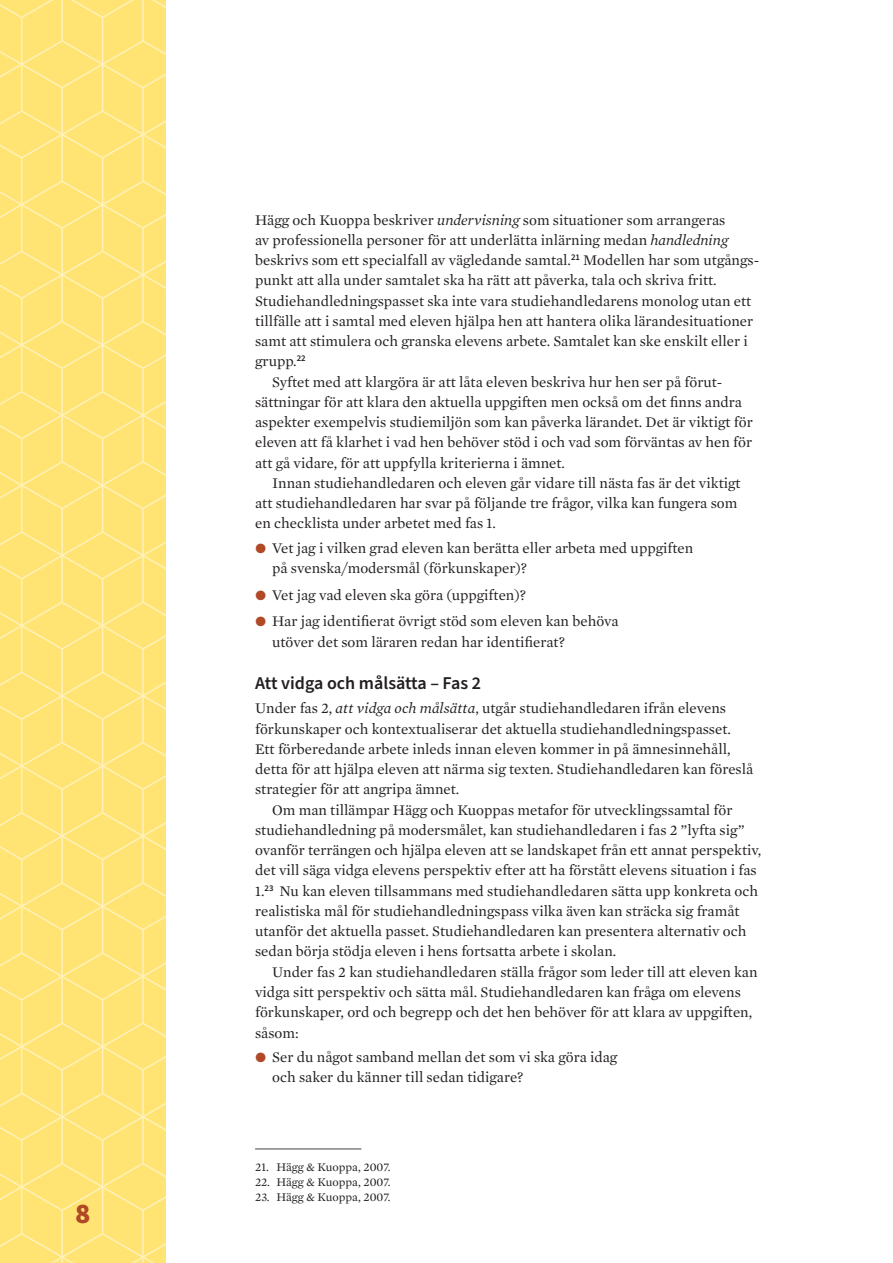
<style>
.page{position:relative;width:893px;height:1263px;background:#fff}
.page>*{position:absolute;margin:0;border:0;box-sizing:border-box;transform-origin:0 0}
.t1{font:900 28.5px "Source Sans Pro";color:#b04926}
.Rubrik_3{font:600 18px "Source Sans Pro";color:#231f20}
.Brödtext_indrag{font:15px/20.2px "Mercury Text G1";color:#231f20}
.Fotnotstext_2-siffri{font:12px "Mercury Text G1";color:#231f20}
.s1{font-style:italic}
.s2{color:#b04926}
</style>
<div class="page">
<div style="left:0;top:0;width:166px;height:1263px;background:#ffe474"></div>
<hr style="left:61px;top:0;width:2px;height:41px;background:#fff">
<hr style="left:21px;top:18px;width:2px;height:46px;background:#fff">
<hr style="left:142px;top:0;width:2px;height:41px;background:#fff">
<hr style="left:102px;top:18px;width:1px;height:46px;background:#fff">
<svg style="left:0;top:0;width:166px;height:20px"></svg>
<hr style="left:21px;top:64px;width:2px;height:47px;background:#fff">
<hr style="left:102px;top:64px;width:1px;height:47px;background:#fff">
<hr style="left:61px;top:88px;width:2px;height:46px;background:#fff">
<hr style="left:142px;top:88px;width:2px;height:46px;background:#fff">
<svg style="left:0;top:39px;width:166px;height:51px"></svg>
<hr style="left:61px;top:134px;width:2px;height:47px;background:#fff">
<hr style="left:21px;top:158px;width:2px;height:47px;background:#fff">
<hr style="left:142px;top:134px;width:2px;height:47px;background:#fff">
<hr style="left:102px;top:158px;width:1px;height:47px;background:#fff">
<svg style="left:0;top:109px;width:166px;height:51px"></svg>
<hr style="left:21px;top:205px;width:2px;height:46px;background:#fff">
<hr style="left:102px;top:205px;width:1px;height:46px;background:#fff">
<hr style="left:61px;top:228px;width:2px;height:47px;background:#fff">
<hr style="left:142px;top:228px;width:2px;height:47px;background:#fff">
<svg style="left:0;top:179px;width:166px;height:51px"></svg>
<hr style="left:61px;top:275px;width:2px;height:47px;background:#fff">
<hr style="left:21px;top:298px;width:2px;height:47px;background:#fff">
<hr style="left:142px;top:275px;width:2px;height:47px;background:#fff">
<hr style="left:102px;top:298px;width:1px;height:47px;background:#fff">
<svg style="left:0;top:249px;width:166px;height:51px"></svg>
<hr style="left:21px;top:345px;width:2px;height:47px;background:#fff">
<hr style="left:102px;top:345px;width:1px;height:47px;background:#fff">
<hr style="left:61px;top:368px;width:2px;height:47px;background:#fff">
<hr style="left:142px;top:368px;width:2px;height:47px;background:#fff">
<svg style="left:0;top:319px;width:166px;height:51px"></svg>
<hr style="left:61px;top:415px;width:2px;height:47px;background:#fff">
<hr style="left:21px;top:438px;width:2px;height:47px;background:#fff">
<hr style="left:142px;top:415px;width:2px;height:47px;background:#fff">
<hr style="left:102px;top:438px;width:1px;height:47px;background:#fff">
<svg style="left:0;top:390px;width:166px;height:50px"></svg>
<hr style="left:21px;top:485px;width:2px;height:47px;background:#fff">
<hr style="left:102px;top:485px;width:1px;height:47px;background:#fff">
<hr style="left:61px;top:509px;width:2px;height:46px;background:#fff">
<hr style="left:142px;top:509px;width:2px;height:46px;background:#fff">
<svg style="left:0;top:460px;width:166px;height:51px"></svg>
<hr style="left:61px;top:555px;width:2px;height:47px;background:#fff">
<hr style="left:21px;top:579px;width:2px;height:47px;background:#fff">
<hr style="left:142px;top:555px;width:2px;height:47px;background:#fff">
<hr style="left:102px;top:579px;width:1px;height:47px;background:#fff">
<svg style="left:0;top:530px;width:166px;height:51px"></svg>
<hr style="left:21px;top:626px;width:2px;height:46px;background:#fff">
<hr style="left:102px;top:626px;width:1px;height:46px;background:#fff">
<hr style="left:61px;top:649px;width:2px;height:47px;background:#fff">
<hr style="left:142px;top:649px;width:2px;height:47px;background:#fff">
<svg style="left:0;top:600px;width:166px;height:51px"></svg>
<hr style="left:61px;top:696px;width:2px;height:46px;background:#fff">
<hr style="left:21px;top:719px;width:2px;height:47px;background:#fff">
<hr style="left:142px;top:696px;width:2px;height:46px;background:#fff">
<hr style="left:102px;top:719px;width:1px;height:47px;background:#fff">
<svg style="left:0;top:670px;width:166px;height:51px"></svg>
<hr style="left:21px;top:766px;width:2px;height:47px;background:#fff">
<hr style="left:102px;top:766px;width:1px;height:47px;background:#fff">
<hr style="left:61px;top:789px;width:2px;height:47px;background:#fff">
<hr style="left:142px;top:789px;width:2px;height:47px;background:#fff">
<svg style="left:0;top:740px;width:166px;height:51px"></svg>
<hr style="left:61px;top:836px;width:2px;height:47px;background:#fff">
<hr style="left:21px;top:859px;width:2px;height:47px;background:#fff">
<hr style="left:142px;top:836px;width:2px;height:47px;background:#fff">
<hr style="left:102px;top:859px;width:1px;height:47px;background:#fff">
<svg style="left:0;top:811px;width:166px;height:50px"></svg>
<hr style="left:21px;top:906px;width:2px;height:47px;background:#fff">
<hr style="left:102px;top:906px;width:1px;height:47px;background:#fff">
<hr style="left:61px;top:930px;width:2px;height:46px;background:#fff">
<hr style="left:142px;top:930px;width:2px;height:46px;background:#fff">
<svg style="left:0;top:881px;width:166px;height:51px"></svg>
<hr style="left:61px;top:976px;width:2px;height:47px;background:#fff">
<hr style="left:21px;top:1000px;width:2px;height:46px;background:#fff">
<hr style="left:142px;top:976px;width:2px;height:47px;background:#fff">
<hr style="left:102px;top:1000px;width:1px;height:46px;background:#fff">
<svg style="left:0;top:951px;width:166px;height:51px"></svg>
<hr style="left:21px;top:1046px;width:2px;height:47px;background:#fff">
<hr style="left:102px;top:1046px;width:1px;height:47px;background:#fff">
<hr style="left:61px;top:1070px;width:2px;height:47px;background:#fff">
<hr style="left:142px;top:1070px;width:2px;height:47px;background:#fff">
<svg style="left:0;top:1021px;width:166px;height:51px"></svg>
<hr style="left:61px;top:1117px;width:2px;height:46px;background:#fff">
<hr style="left:21px;top:1140px;width:2px;height:47px;background:#fff">
<hr style="left:142px;top:1117px;width:2px;height:46px;background:#fff">
<hr style="left:102px;top:1140px;width:1px;height:47px;background:#fff">
<svg style="left:0;top:1091px;width:166px;height:51px"></svg>
<hr style="left:21px;top:1187px;width:2px;height:47px;background:#fff">
<hr style="left:102px;top:1187px;width:1px;height:47px;background:#fff">
<hr style="left:61px;top:1210px;width:2px;height:47px;background:#fff">
<hr style="left:142px;top:1210px;width:2px;height:47px;background:#fff">
<svg style="left:0;top:1161px;width:166px;height:51px"></svg>
<svg style="left:0;top:1232px;width:166px;height:31px"></svg>
<hr style="left:255px;top:1148px;width:106px;height:2px;background:#808285">
<h1 class="t1" style="left:75px;top:1193px;width:17px">8</h1>
<p class="Brödtext_indrag" style="left:255px;top:209px;width:506px">Hägg och Kuoppa beskriver <span class="s1">undervisning</span> som situationer som arrangeras<br>av professionella personer för att underlätta inlärning medan <span class="s1">handledning </span>beskrivs som ett specialfall av vägledande samtal.<sup>21</sup> Modellen har som utgångs&shy;punkt att alla under samtalet ska ha rätt att påverka, tala och skriva fritt.<br>Studiehandledningspasset ska inte vara studiehandledarens monolog utan ett tillfälle att i samtal med eleven hjälpa hen att hantera olika lärandesituationer samt att stimulera och granska elevens arbete. Samtalet kan ske enskilt eller i grupp.<sup>22</sup></p>
<p class="Brödtext_indrag" style="left:255px;top:371px;width:499px;text-indent:17px">Syftet med att klargöra är att låta eleven beskriva hur hen ser på förut&shy;sättningar för att klara den aktuella uppgiften men också om det finns andra aspekter exempelvis studiemiljön som kan påverka lärandet. Det är viktigt för eleven att få klarhet i vad hen behöver stöd i och vad som förväntas av hen för att gå vidare, för att uppfylla kriterierna i ämnet.</p>
<p class="Brödtext_indrag" style="left:255px;top:472px;width:487px;text-indent:17px">Innan studiehandledaren och eleven går vidare till nästa fas är det viktigt att studiehandledaren har svar på följande tre frågor, vilka kan fungera som en checklista under arbetet med fas 1.</p>
<p class="Brödtext_indrag" style="left:272px;top:537px;width:423px;text-indent:-17px"><span class="s2">ș</span> Vet jag i vilken grad eleven kan berätta eller arbeta med uppgiften på svenska/modersmål (förkunskaper)?</p>
<p class="Brödtext_indrag" style="left:255px;top:584px;width:272px"><span class="s2">ș</span> Vet jag vad eleven ska göra (uppgiften)?</p>
<p class="Brödtext_indrag" style="left:272px;top:610px;width:348px;text-indent:-17px"><span class="s2">ș</span> Har jag identifierat övrigt stöd som eleven kan behöva utöver det som läraren redan har identifierat?</p>
<h3 class="Rubrik_3" style="left:255px;top:671px;width:227px">Att vidga och målsätta – Fas 2</h3>
<p class="Brödtext_indrag" style="left:255px;top:697px;width:500px">Under fas 2, <span class="s1">att vidga och målsätta</span>, utgår studiehandledaren ifrån elevens förkunskaper och kontextualiserar det aktuella studiehandledningspasset.<br>Ett förberedande arbete inleds innan eleven kommer in på ämnesinnehåll, detta för att hjälpa eleven att närma sig texten. Studiehandledaren kan föreslå strategier för att angripa ämnet.</p>
<p class="Brödtext_indrag" style="left:255px;top:799px;width:508px;text-indent:17px">Om man tillämpar Hägg och Kuoppas metafor för utvecklingssamtal för studiehandledning på modersmålet, kan studiehandledaren i fas 2 ”lyfta sig” ovanför terrängen och hjälpa eleven att se landskapet från ett annat perspektiv, det vill säga vidga elevens perspektiv efter att ha förstått elevens situation i fas 1.<sup>23</sup> Nu kan eleven tillsammans med studiehandledaren sätta upp konkreta och realistiska mål för studiehandledningspass vilka även kan sträcka sig framåt utanför det aktuella passet. Studiehandledaren kan presentera alternativ och sedan börja stödja eleven i hens fortsatta arbete i skolan.</p>
<p class="Brödtext_indrag" style="left:255px;top:961px;width:504px;text-indent:17px">Under fas 2 kan studiehandledaren ställa frågor som leder till att eleven kan vidga sitt perspektiv och sätta mål. Studiehandledaren kan fråga om elevens förkunskaper, ord och begrepp och det hen behöver för att klara av uppgiften, såsom:</p>
<p class="Brödtext_indrag" style="left:272px;top:1046px;width:347px;text-indent:-17px"><span class="s2">ș</span> Ser du något samband mellan det som vi ska göra idag och saker du känner till sedan tidigare?</p>
<p class="Fotnotstext_2-siffri" style="left:255px;top:1158px;width:137px">21. Hägg &amp; Kuoppa, 2007.</p>
<p class="Fotnotstext_2-siffri" style="left:255px;top:1173px;width:137px">22. Hägg &amp; Kuoppa, 2007.</p>
<p class="Fotnotstext_2-siffri" style="left:255px;top:1189px;width:137px">23. Hägg &amp; Kuoppa, 2007.</p>
</div>
